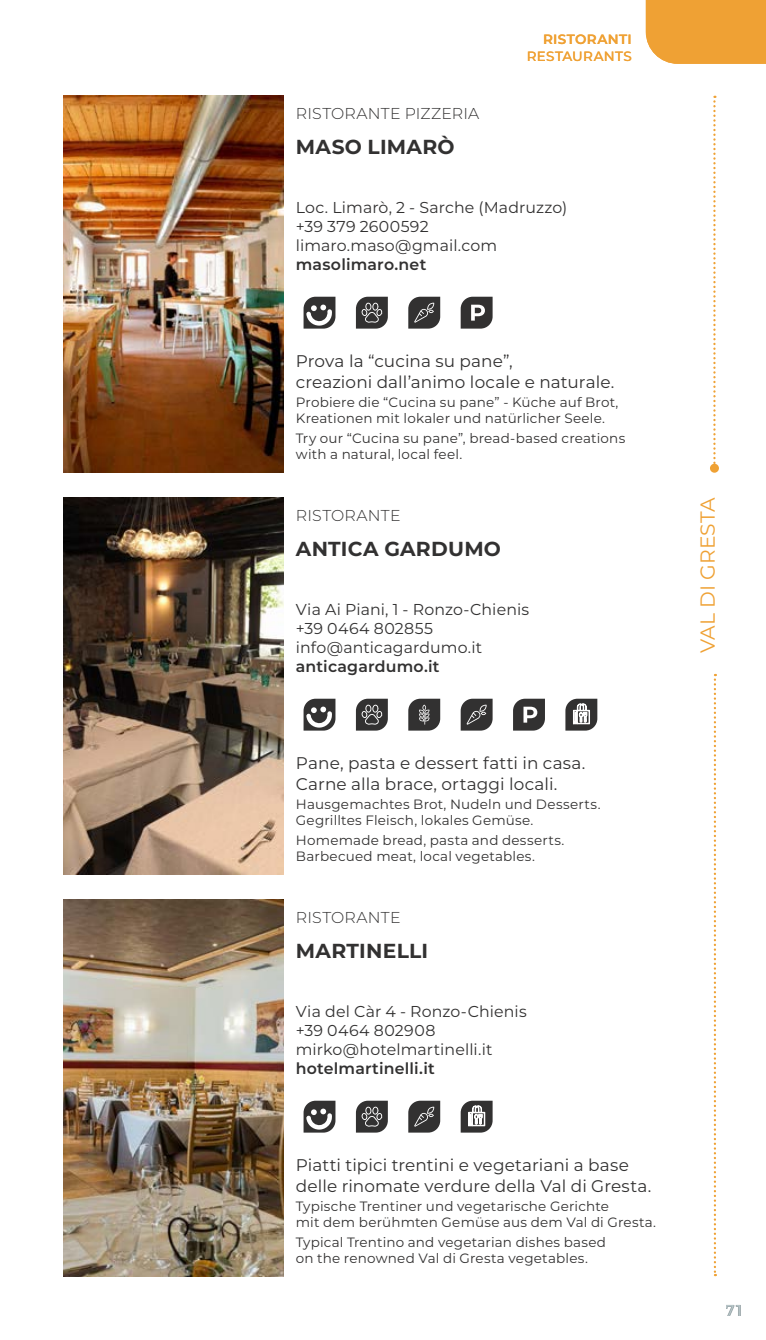
<style>
.page{position:relative;width:766px;height:1340px;background:#fff}
.page>*{position:absolute;margin:0;border:0;box-sizing:border-box;transform-origin:0 0}
.t1{font:700 20.25px "Montserrat";letter-spacing:.015em;color:#323131}
.t2{font:20.25px "Montserrat";letter-spacing:.005em;color:#efa134}
.t3{font:16.88px/20.2px "Montserrat";letter-spacing:.005em;color:#323131}
.t4{font:15.75px/18.9px "Montserrat";letter-spacing:.01em;color:#323131}
.t5{font:600 15.75px "Montserrat";letter-spacing:.01em;color:#323131}
.t6{font:300 15.75px "Montserrat";letter-spacing:.015em;color:#323131}
.t7{font:600 15.75px "Montserrat";color:#778588}
.t8{font:13.5px/16.2px "Montserrat";letter-spacing:.015em;color:#323131}
.t9{font:500 13.5px "Montserrat";letter-spacing:.025em;color:#efa134}
.t10{font:600 13.5px "Montserrat";letter-spacing:.025em;color:#efa134}
</style>
<div class="page">
<div style="left:645px;top:0;width:120px;height:64px;background:#efa134"></div>
<svg style="left:713px;top:96px;width:2px;height:368px"></svg>
<div style="left:709px;top:464px;width:9px;height:9px;background:#efa134;border-radius:50%"></div>
<svg style="left:713px;top:674px;width:2px;height:602px"></svg>
<img style="left:64px;top:899px;width:219px;height:377px">
<svg style="left:303px;top:1100px;width:32px;height:32px"></svg>
<svg style="left:356px;top:1100px;width:32px;height:32px"></svg>
<svg style="left:408px;top:1100px;width:32px;height:32px"></svg>
<svg style="left:460px;top:1100px;width:32px;height:32px"></svg>
<img style="left:64px;top:497px;width:219px;height:377px">
<svg style="left:303px;top:698px;width:32px;height:32px"></svg>
<svg style="left:356px;top:698px;width:32px;height:32px"></svg>
<svg style="left:408px;top:698px;width:32px;height:32px"></svg>
<svg style="left:460px;top:698px;width:32px;height:32px"></svg>
<svg style="left:513px;top:698px;width:32px;height:32px"></svg>
<svg style="left:565px;top:698px;width:32px;height:32px"></svg>
<img style="left:64px;top:96px;width:219px;height:376px">
<svg style="left:303px;top:297px;width:32px;height:31px"></svg>
<svg style="left:356px;top:297px;width:32px;height:31px"></svg>
<svg style="left:408px;top:297px;width:32px;height:31px"></svg>
<svg style="left:460px;top:297px;width:32px;height:31px"></svg>
<p class="t6" style="left:296px;top:103px;width:185px">RISTORANTE PIZZERIA</p>
<h1 class="t1" style="left:296px;top:132px;width:160px">MASO LIMARÒ</h1>
<p class="t10" style="left:543px;top:30px;width:90px">RISTORANTI</p>
<p class="t9" style="left:526px;top:46px;width:107px">RESTAURANTS</p>
<p class="t4" style="left:296px;top:197px;width:273px">Loc. Limarò, 2 - Sarche (Madruzzo) +39 379 2600592 limaro.maso@gmail.com</p>
<p class="t5" style="left:296px;top:253px;width:132px">masolimaro.net</p>
<p class="t3" style="left:296px;top:350px;width:320px">Prova la “cucina su pane”,<br>creazioni dall’animo locale e naturale.</p>
<p class="t8" style="left:296px;top:393px;width:324px">Probiere die “Cucina su pane” - Küche auf Brot,<br>Kreationen mit lokaler und natürlicher Seele.</p>
<p class="t8" style="left:296px;top:429px;width:331px">Try our “Cucina su pane”, bread-based creations with a natural, local feel.</p>
<p class="t6" style="left:296px;top:505px;width:106px">RISTORANTE</p>
<h1 class="t1" style="left:296px;top:534px;width:207px">ANTICA GARDUMO</h1>
<p class="t4" style="left:296px;top:599px;width:235px">Via Ai Piani, 1 - Ronzo-Chienis +39 0464 802855 info@anticagardumo.it</p>
<p class="t5" style="left:296px;top:655px;width:145px">anticagardumo.it</p>
<p class="t3" style="left:296px;top:752px;width:291px">Pane, pasta e dessert fatti in casa.<br>Carne alla brace, ortaggi locali.</p>
<p class="t8" style="left:296px;top:795px;width:306px">Hausgemachtes Brot, Nudeln und Desserts.<br>Gegrilltes Fleisch, lokales Gemüse.</p>
<p class="t8" style="left:296px;top:831px;width:270px">Homemade bread, pasta and desserts.<br>Barbecued meat, local vegetables.</p>
<p class="t6" style="left:296px;top:907px;width:106px">RISTORANTE</p>
<h1 class="t1" style="left:296px;top:935px;width:134px">MARTINELLI</h1>
<p class="t4" style="left:296px;top:1001px;width:232px">Via del Càr 4 - Ronzo-Chienis +39 0464 802908 mirko@hotelmartinelli.it</p>
<p class="t5" style="left:296px;top:1057px;width:140px">hotelmartinelli.it</p>
<p class="t3" style="left:296px;top:1154px;width:357px">Piatti tipici trentini e vegetariani a base delle rinomate verdure della Val di Gresta.</p>
<p class="t8" style="left:296px;top:1197px;width:361px">Typische Trentiner und vegetarische Gerichte<br>mit dem berühmten Gemüse aus dem Val di Gresta.</p>
<p class="t8" style="left:296px;top:1233px;width:311px">Typical Trentino and vegetarian dishes based on the renowned Val di Gresta vegetables.</p>
<h1 class="t2" style="left:693px;top:653px;width:157px;rotate:-90deg">VAL DI GRESTA</h1>
<p class="t7" style="left:725px;top:1298px;width:18px">71</p>
</div>
